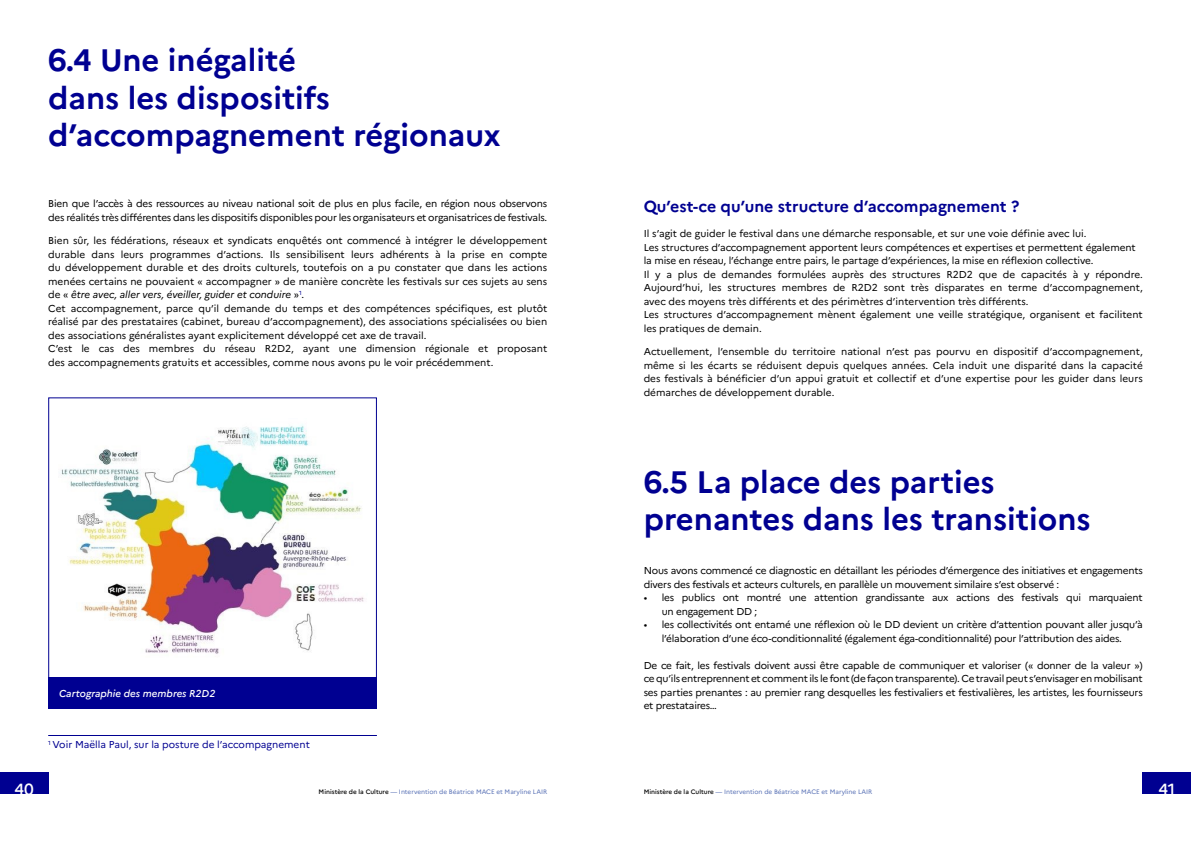
<style>
.page{position:relative;width:1191px;height:842px;background:#fff}
.page>*{position:absolute;margin:0;border:0;box-sizing:border-box;transform-origin:0 0}
.t1{font:700 31px/37.2px "Marianne";color:#000091}
.t2{font:500 16.1px "Marianne";color:#fff}
.t3{font:700 16px "Marianne";color:#000091}
.t4{font:10px/13.5px "Marianne";letter-spacing:-.01em;color:#000}
.t5{font:10px "Marianne";color:#000091}
.t6{font:italic 500 10px "Marianne";color:#fff}
.t7{font:6.4px "Marianne";color:#5770b5}
.s1{font-style:italic}
.s2{font-weight:500;color:#000}
</style>
<div class="page">
<div style="left:1142px;top:772px;width:49px;height:22px;background:#000091"></div>
<div style="left:0;top:772px;width:48px;height:22px;background:#000091"></div>
<div style="left:48px;top:678px;width:329px;height:31px;background:#000091"></div>
<hr style="left:48px;top:735px;width:329px;height:1px;background:#000091">
<img style="left:61px;top:424px;width:303px;height:230px">
<div style="left:48px;top:397px;width:329px;height:282px;border:1px solid #000091"></div>
<h1 class="t1" style="left:48px;top:42px;width:454px">6.4 Une inégalité<br>dans les dispositifs d’accompagnement régionaux</h1>
<p class="t4" style="left:48px;top:197px;width:500px">Bien que l’accès à des ressources au niveau national soit de plus en plus facile, en région nous observons des réalités très différentes dans les dispositifs disponibles pour les organisateurs et organisatrices de festivals.</p>
<p class="t4" style="left:48px;top:234px;width:500px">Bien sûr, les fédérations, réseaux et syndicats enquêtés ont commencé à intégrer le développement durable dans leurs programmes d’actions. Ils sensibilisent leurs adhérents à la prise en compte du développement durable et des droits culturels, toutefois on a pu constater que dans les actions menées certains ne pouvaient « accompagner » de manière concrète les festivals sur ces sujets au sens de « <span class="s1">être avec, aller vers, éveiller, guider et conduire</span> »<sup>1</sup>.<br>Cet accompagnement, parce qu’il demande du temps et des compétences spécifiques, est plutôt réalisé par des prestataires (cabinet, bureau d’accompagnement), des associations spécialisées ou bien des associations généralistes ayant explicitement développé cet axe de travail.<br>C’est le cas des membres du réseau R2D2, ayant une dimension régionale et proposant des accompagnements gratuits et accessibles, comme nous avons pu le voir précédemment.</p>
<p class="t6" style="left:59px;top:687px;width:158px">Cartographie des membres R2D2</p>
<p class="t5" style="left:48px;top:739px;width:263px"><sup>1</sup> Voir Maëlla Paul, sur la posture de l’accompagnement</p>
<h3 class="t3" style="left:643px;top:196px;width:377px">Qu’est-ce qu’une structure d’accompagnement ?</h3>
<p class="t4" style="left:643px;top:227px;width:500px">Il s’agit de guider le festival dans une démarche responsable, et sur une voie définie avec lui.<br>Les structures d’accompagnement apportent leurs compétences et expertises et permettent également la mise en réseau, l’échange entre pairs, le partage d’expériences, la mise en réflexion collective.<br>Il y a plus de demandes formulées auprès des structures R2D2 que de capacités à y répondre.<br>Aujourd’hui, les structures membres de R2D2 sont très disparates en terme d’accompagnement, avec des moyens très différents et des périmètres d’intervention très différents.<br>Les structures d’accompagnement mènent également une veille stratégique, organisent et facilitent les pratiques de demain.</p>
<p class="t4" style="left:643px;top:345px;width:500px;text-align:justify">Actuellement, l’ensemble du territoire national n’est pas pourvu en dispositif d’accompagnement, même si les écarts se réduisent depuis quelques années. Cela induit une disparité dans la capacité des festivals à bénéficier d’un appui gratuit et collectif et d’une expertise pour les guider dans leurs démarches de développement durable.</p>
<h1 class="t1" style="left:643px;top:463px;width:448px">6.5 La place des parties prenantes dans les transitions</h1>
<p class="t4" style="left:643px;top:564px;width:500px">Nous avons commencé ce diagnostic en détaillant les périodes d’émergence des initiatives et engagements divers des festivals et acteurs culturels, en parallèle un mouvement similaire s’est observé :</p>
<p class="t4" style="left:661px;top:591px;width:482px;text-indent:-18px">• les publics ont montré une attention grandissante aux actions des festivals qui marquaient un engagement DD ;</p>
<p class="t4" style="left:643px;top:618px;width:500px;text-align:center">• les collectivités ont entamé une réflexion où le DD devient un critère d’attention pouvant aller jusqu’à l’élaboration d’une éco-conditionnalité (également éga-conditionnalité) pour l’attribution des aides.</p>
<p class="t4" style="left:643px;top:658px;width:500px;text-align:justify">De ce fait, les festivals doivent aussi être capable de communiquer et valoriser (« donner de la valeur ») ce qu’ils entreprennent et comment ils le font (de façon transparente). Ce travail peut s’envisager en mobilisant ses parties prenantes : au premier rang desquelles les festivaliers et festivalières, les artistes, les fournisseurs et prestataires…</p>
<h2 class="t2" style="left:15px;top:780px;width:21px">40</h2>
<p class="t7" style="left:319px;top:788px;width:230px"><span class="s2">Ministère de la Culture</span> — Intervention de Béatrice MACE et Maryline LAIR</p>
<p class="t7" style="left:643px;top:788px;width:230px"><span class="s2">Ministère de la Culture</span> — Intervention de Béatrice MACE et Maryline LAIR</p>
<h2 class="t2" style="left:1158px;top:780px;width:18px">41</h2>
</div>
